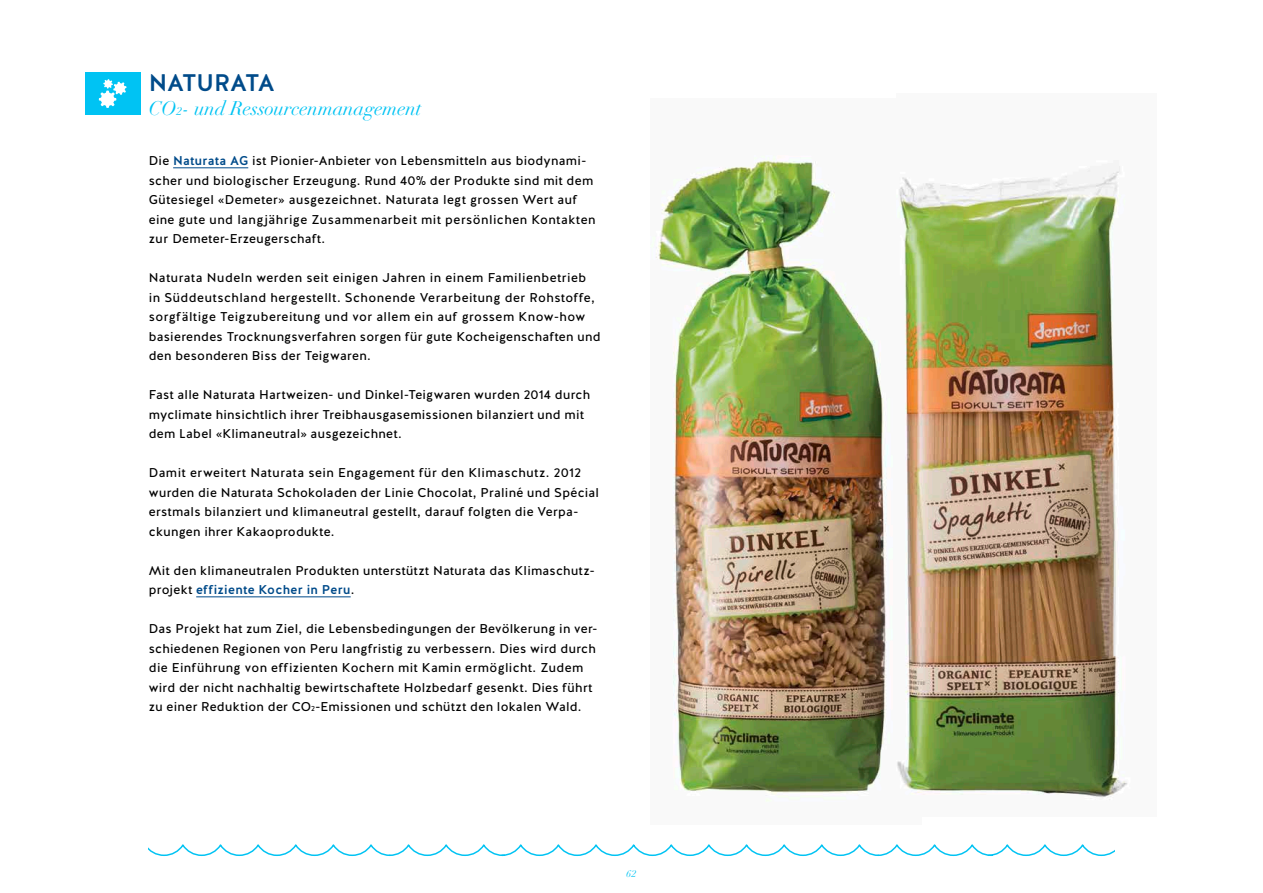
<style>
.page{position:relative;width:1263px;height:893px;background:#fff}
.page>*{position:absolute;margin:0;border:0;box-sizing:border-box;transform-origin:0 0}
.t1{font:500 24px "Halis R";letter-spacing:-.01em;color:#004b8a}
.t2{font:italic 19.5px "Didot LH";letter-spacing:-.005em;color:#00c3f3}
.t3{font:12.75px/19.5px "Halis R";letter-spacing:.025em;color:#000}
.t4{font:italic 9.75px "Didot LH";color:#00c3f3}
.s1{font-size:11.4px}
.s2{font-weight:500;color:#004b8a}
.s3{font-size:7.5px}
</style>
<div class="page">
<svg style="left:149px;top:844px;width:965px;height:13px"></svg>
<hr style="left:173px;top:167px;width:75px;height:1px;background:#004b8a">
<hr style="left:196px;top:596px;width:155px;height:1px;background:#004b8a">
<div style="left:85px;top:72px;width:55px;height:43px;background:#00c3f3"></div>
<svg style="left:99px;top:79px;width:27px;height:29px"></svg>
<img style="left:652px;top:156px;width:236px;height:646px">
<img style="left:897px;top:160px;width:231px;height:640px">
<h1 class="t1" style="left:149px;top:68px;width:127px">NATURATA</h1>
<h2 class="t2" style="left:149px;top:96px;width:274px">CO<span class="s1">2</span>- und Ressourcenmanagement</h2>
<p class="t3" style="left:149px;top:151px;width:448px">Die <span class="s2">Naturata AG</span> ist Pionier-Anbieter von Lebensmitteln aus biodynami&shy;scher und biologischer Erzeugung. Rund 40% der Produkte sind mit dem Gütesiegel «Demeter» ausgezeichnet. Naturata legt grossen Wert auf eine gute und langjährige Zusammenarbeit mit persönlichen Kontakten zur Demeter-Erzeugerschaft.</p>
<p class="t3" style="left:149px;top:268px;width:453px">Naturata Nudeln werden seit einigen Jahren in einem Familienbetrieb in Süddeutschland hergestellt. Schonende Verarbeitung der Rohstoffe, sorgfältige Teigzubereitung und vor allem ein auf grossem Know-how basierendes Trocknungsverfahren sorgen für gute Kocheigenschaften und den besonderen Biss der Teigwaren.</p>
<p class="t3" style="left:149px;top:385px;width:443px">Fast alle Naturata Hartweizen- und Dinkel-Teigwaren wurden 2014 durch myclimate hinsichtlich ihrer Treibhausgasemissionen bilanziert und mit dem Label «Klimaneutral» ausgezeichnet.</p>
<p class="t3" style="left:149px;top:463px;width:452px">Damit erweitert Naturata sein Engagement für den Klimaschutz. 2012 wurden die Naturata Schokoladen der Linie Chocolat, Praliné und Spécial erstmals bilanziert und klimaneutral gestellt, darauf folgten die Verpa&shy;ckungen ihrer Kakaoprodukte.</p>
<p class="t3" style="left:149px;top:561px;width:448px">Mit den klimaneutralen Produkten unterstützt Naturata das Klimaschutz&shy;projekt <span class="s2">effiziente Kocher in Peru</span>.</p>
<p class="t3" style="left:149px;top:619px;width:450px">Das Projekt hat zum Ziel, die Lebensbedingungen der Bevölkerung in ver&shy;schiedenen Regionen von Peru langfristig zu verbessern. Dies wird durch die Einführung von effizienten Kochern mit Kamin ermöglicht. Zudem wird der nicht nachhaltig bewirtschaftete Holzbedarf gesenkt. Dies führt zu einer Reduktion der CO<span class="s3">2</span>-Emissionen und schützt den lokalen Wald.</p>
<p class="t4" style="left:626px;top:868px;width:11px">62</p>
</div>
